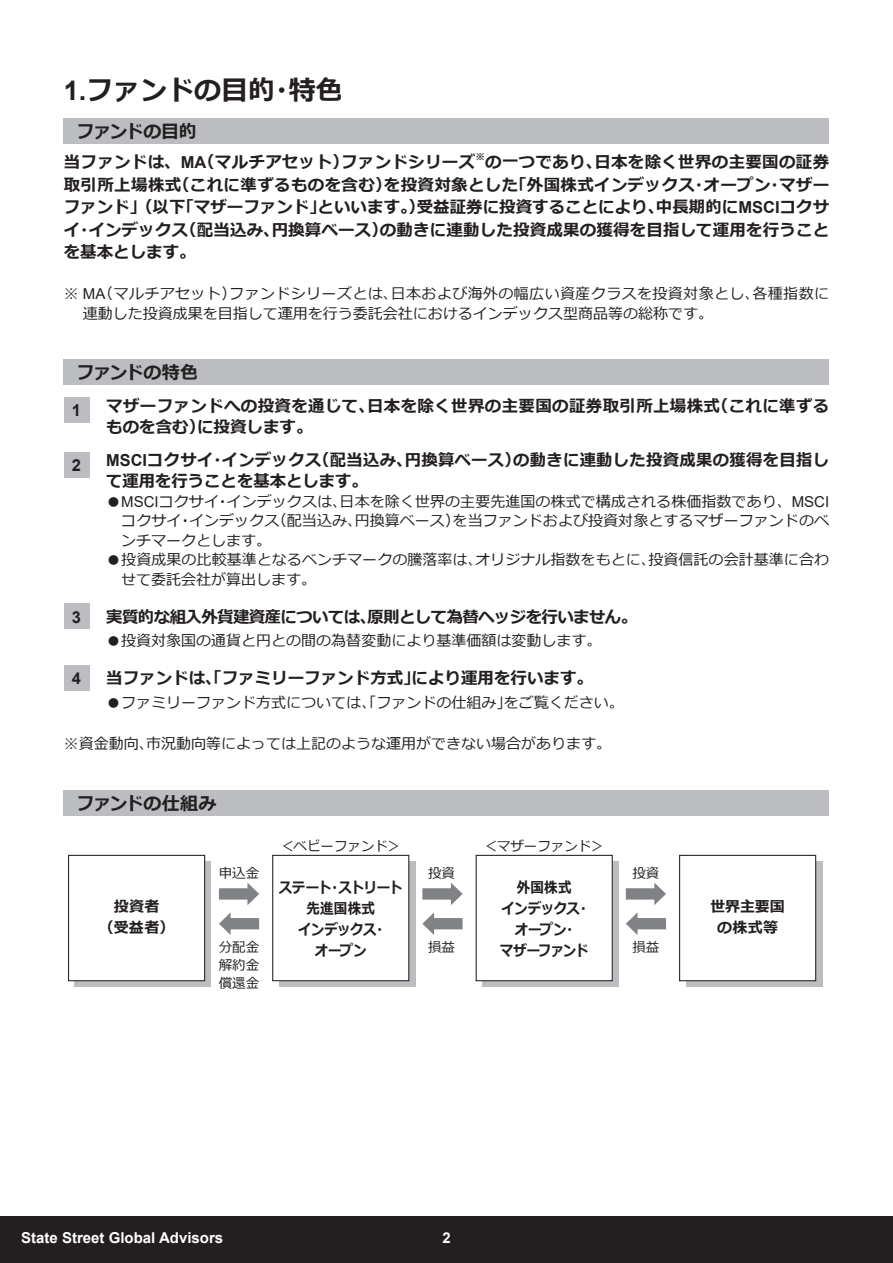
<style>
.page{position:relative;width:893px;height:1263px;background:#fff}
.page>*{position:absolute;margin:0;border:0;box-sizing:border-box;transform-origin:0 0}
.t1{font:700 27px "Meiryo";color:#231f20}
.t2{font:700 18px "Meiryo";letter-spacing:.005em;color:#231f20}
.t3{font:700 18px "Meiryo";letter-spacing:-.045em;color:#231f20}
.t4{font:700 18px "Meiryo";letter-spacing:-.02em;color:#231f20}
.t5{font:700 16.5px/22.5px "Meiryo";letter-spacing:.01em;color:#231f20}
.t6{font:700 16.5px "Meiryo";letter-spacing:-.04em;color:#231f20}
.t7{font:700 16.5px "Arial";color:#231f20}
.t8{font:15px/19.5px "Meiryo";color:#231f20;text-align:justify}
.t9{font:15px/19.5px "Meiryo";letter-spacing:.025em;color:#231f20}
.t10{font:700 15px/21px "Meiryo";letter-spacing:-.015em;color:#231f20;text-align:center;scale:.9 1}
.t11{font:700 15px "Arial";color:#fff}
.t12{font:700 15px/21px "Meiryo";letter-spacing:-.045em;color:#231f20;text-align:center;scale:.9 1}
.t13{font:700 15px/21px "Meiryo";letter-spacing:.005em;color:#231f20;text-align:center}
.t14{font:700 15px/21px "Meiryo";letter-spacing:-.015em;color:#231f20;text-align:center}
.t15{font:700 14.85px "Arial";color:#fff}
.t16{font:13.5px/18px "Meiryo";color:#231f20;text-align:justify}
.t17{font:700 9.6px "Meiryo";color:#231f20}
.s1{font-family:"Arial"}
</style>
<div class="page">
<div style="left:0;top:1216px;width:893px;height:47px;background:#231f20"></div>
<div style="left:64px;top:118px;width:765px;height:26px;background:#bcbdc0"></div>
<div style="left:64px;top:359px;width:765px;height:25px;background:#bcbdc0"></div>
<div style="left:64px;top:397px;width:25px;height:26px;background:#bcbdc0"></div>
<div style="left:64px;top:452px;width:25px;height:25px;background:#bcbdc0"></div>
<div style="left:64px;top:603px;width:25px;height:26px;background:#bcbdc0"></div>
<div style="left:64px;top:665px;width:25px;height:26px;background:#bcbdc0"></div>
<div style="left:64px;top:791px;width:765px;height:25px;background:#bcbdc0"></div>
<svg style="left:75px;top:862px;width:136px;height:125px;background:#b6b7ba"></svg>
<svg style="left:686px;top:862px;width:136px;height:125px;background:#b5b6b9"></svg>
<svg style="left:279px;top:862px;width:136px;height:125px;background:#b4b5b8"></svg>
<div style="left:483px;top:862px;width:136px;height:125px;background:#bcbdc0"></div>
<div style="left:69px;top:855px;width:136px;height:126px;background:#fff"></div>
<div style="left:68px;top:855px;width:137px;height:126px;border:1px solid #231f20"></div>
<div style="left:680px;top:855px;width:136px;height:126px;background:#fff"></div>
<div style="left:679px;top:855px;width:137px;height:126px;border:1px solid #231f20"></div>
<svg style="left:219px;top:883px;width:40px;height:22px"></svg>
<svg style="left:219px;top:912px;width:40px;height:23px"></svg>
<svg style="left:422px;top:883px;width:41px;height:22px"></svg>
<svg style="left:422px;top:912px;width:41px;height:23px"></svg>
<svg style="left:626px;top:883px;width:40px;height:22px"></svg>
<svg style="left:626px;top:912px;width:40px;height:23px"></svg>
<div style="left:273px;top:855px;width:136px;height:126px;background:#fff"></div>
<div style="left:272px;top:855px;width:137px;height:126px;border:1px solid #231f20"></div>
<div style="left:476px;top:855px;width:136px;height:126px;background:#fff"></div>
<div style="left:476px;top:855px;width:137px;height:126px;border:1px solid #231f20"></div>
<h1 class="t1" style="left:64px;top:71px;width:281px"><span class="s1">1.</span>ファンドの目的・特色</h1>
<p class="t3" style="left:77px;top:118px;width:122px">ファンドの目的</p>
<p class="t5" style="left:64px;top:152px;width:413px">当ファンドは、<span class="s1">MA</span>（マルチアセット）ファンドシリーズ</p>
<p class="t17" style="left:475px;top:150px;width:11px">※</p>
<p class="t5" style="left:64px;top:152px;width:767px;text-align:justify;text-indent:421px">の一つであり、日本を除く世界の主要国の証券取引所上場株式（これに準ずるものを含む）を投資対象とした「外国株式インデックス・オープン・マザーファンド」（以下「マザーファンド」といいます。）受益証券に投資することにより、中長期的に<span class="s1">MSCI</span>コクサイ・インデックス（配当込み、円換算ベース）の動きに連動した投資成果の獲得を目指して運用を行うことを基本とします。</p>
<p class="t9" style="left:83px;top:285px;width:748px;text-indent:-19px">※ <span class="s1">MA</span>（マルチアセット）ファンドシリーズとは、日本および海外の幅広い資産クラスを投資対象とし、各種指数に連動した投資成果を目指して運用を行う委託会社におけるインデックス型商品等の総称です。</p>
<p class="t4" style="left:77px;top:359px;width:123px">ファンドの特色</p>
<p class="t7" style="left:72px;top:399px;width:11px">1</p>
<p class="t5" style="left:106px;top:396px;width:725px;line-height:21px">マザーファンドへの投資を通じて、日本を除く世界の主要国の証券取引所上場株式（これに準ずるものを含む）に投資します。</p>
<p class="t7" style="left:72px;top:453px;width:11px">2</p>
<p class="t5" style="left:106px;top:451px;width:724px;line-height:21px"><span class="s1">MSCI</span>コクサイ・インデックス（配当込み、円換算ベース）の動きに連動した投資成果の獲得を目指して運用を行うことを基本とします。</p>
<p class="t8" style="left:121px;top:492px;width:709px;text-indent:-15px">● <span class="s1">MSCI</span>コクサイ・インデックスは、日本を除く世界の主要先進国の株式で構成される株価指数であり、<span class="s1">MSCI</span>コクサイ・インデックス（配当込み、円換算ベース）を当ファンドおよび投資対象とするマザーファンドのベンチマークとします。</p>
<p class="t8" style="left:121px;top:551px;width:709px;text-indent:-15px">●投資成果の比較基準となるベンチマークの騰落率は、オリジナル指数をもとに、投資信託の会計基準に合わせて委託会社が算出します。</p>
<p class="t7" style="left:72px;top:605px;width:11px">3</p>
<p class="t6" style="left:106px;top:605px;width:532px">実質的な組入外貨建資産については、原則として為替ヘッジを行いません。</p>
<p class="t8" style="left:106px;top:632px;width:496px">●投資対象国の通貨と円との間の為替変動により基準価額は変動します。</p>
<p class="t7" style="left:72px;top:667px;width:11px">4</p>
<p class="t5" style="left:106px;top:668px;width:488px">当ファンドは、「ファミリーファンド方式」により運用を行います。</p>
<p class="t8" style="left:106px;top:694px;width:519px">●ファミリーファンド方式については、「ファンドの仕組み」をご覧ください。</p>
<p class="t8" style="left:64px;top:734px;width:549px">※資金動向、市況動向等によっては上記のような運用ができない場合があります。</p>
<p class="t2" style="left:77px;top:791px;width:141px">ファンドの仕組み</p>
<p class="t16" style="left:280px;top:838px;width:123px">＜ベビーファンド＞</p>
<p class="t16" style="left:483px;top:838px;width:123px">＜マザーファンド＞</p>
<p class="t14" style="left:99px;top:897px;width:77px">投資者<br>（受益者）</p>
<p class="t16" style="left:219px;top:865px;width:42px">申込金</p>
<p class="t16" style="left:219px;top:938px;width:42px">分配金解約金償還金</p>
<p class="t16" style="left:428px;top:865px;width:28px">投資</p>
<p class="t10" style="left:279px;top:878px;width:139px">ステート・ストリート先進国株式<br>インデックス・<br>オープン</p>
<p class="t12" style="left:500px;top:878px;width:102px">外国株式<br>インデックス・オープン・<br>マザーファンド</p>
<p class="t16" style="left:428px;top:938px;width:28px">損益</p>
<p class="t16" style="left:632px;top:865px;width:28px">投資</p>
<p class="t16" style="left:632px;top:938px;width:28px">損益</p>
<p class="t13" style="left:710px;top:897px;width:76px">世界主要国の株式等</p>
<p class="t11" style="left:21px;top:1227px;width:203px">State Street Global Advisors</p>
<p class="t15" style="left:442px;top:1227px;width:10px">2</p>
</div>
